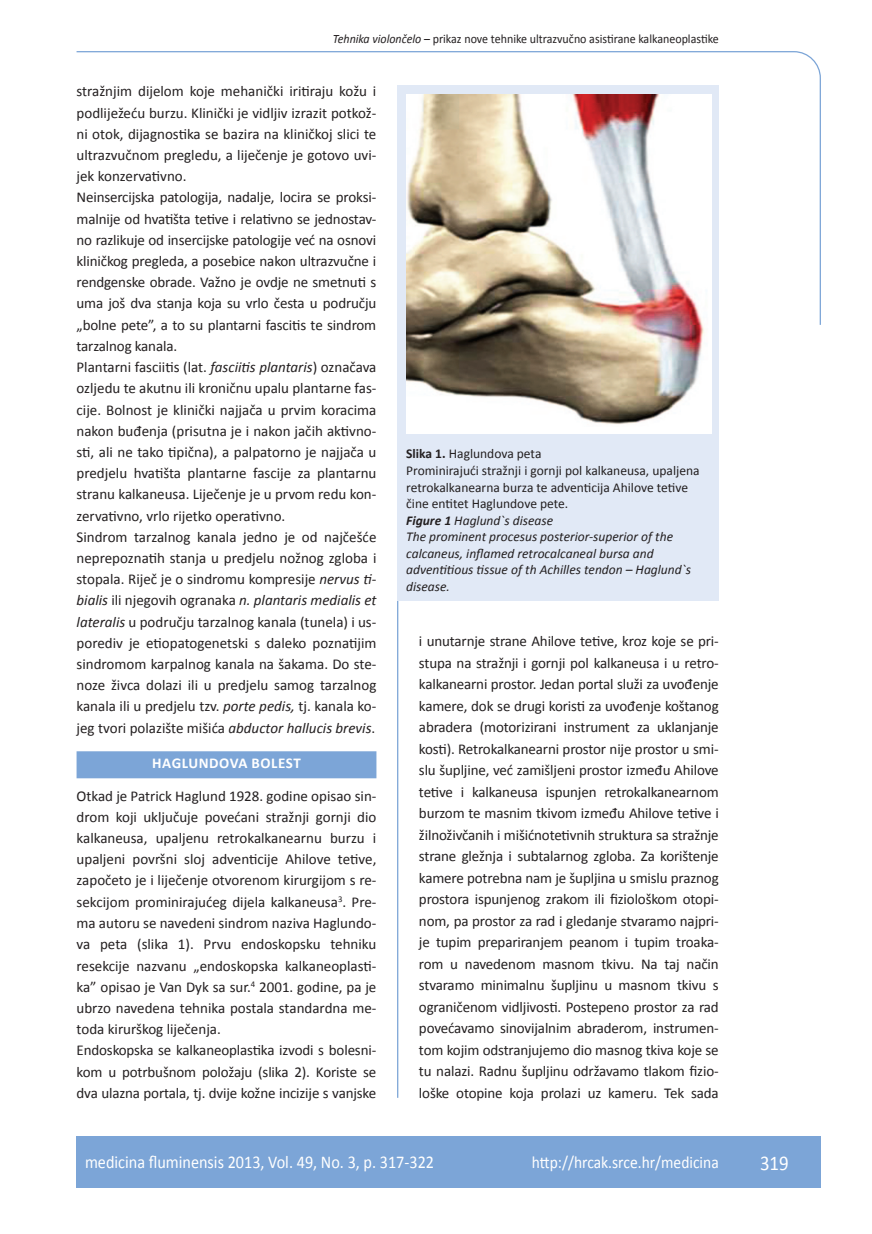
<style>
.page{position:relative;width:872px;height:1234px;background:#fff}
.page>*{position:absolute;margin:0;border:0;box-sizing:border-box;transform-origin:0 0}
.t1{font:21px "Calibri";color:#fff;scale:.9 1}
.t2{font:18px "Calibri";color:#fff;scale:.9 1}
.t3{font:17.25px "Calibri";color:#fff;scale:.9 1}
.t4{font:15px/21.1px "Calibri";color:#231f20}
.t5{font:700 15px "Calibri";letter-spacing:.04em;color:#fff}
.t6{font:italic 13.5px/16.5px "Calibri";color:#231f20}
.t7{font:12.75px "Calibri";color:#231f20;scale:.94 1}
.s1{font-style:italic}
.s2{font-weight:700;font-style:normal}
.s3{font-style:normal}
.s4{font-weight:700}
</style>
<div class="page">
<svg style="left:76px;top:51px;width:745px;height:275px"></svg>
<hr style="left:397px;top:600px;width:1px;height:497px;background:#7ca5d7">
<div style="left:77px;top:1135px;width:744px;height:51px;background:#7ca5d7"></div>
<div style="left:77px;top:751px;width:299px;height:27px;background:#7ca5d7"></div>
<div style="left:398px;top:85px;width:321px;height:515px;background:#e1e9f6"></div>
<div style="left:406px;top:94px;width:305px;height:339px;background:#fff"></div>
<img style="left:406px;top:94px;width:299px;height:331px">
<p class="t7" style="left:333px;top:30px;width:412px"><span class="s1">Tehnika violončelo</span> – prikaz nove tehnike ultrazvučno asistirane kalkaneoplastike</p>
<p class="t4" style="left:77px;top:80px;width:301px">stražnjim dijelom koje mehanički iritiraju kožu i podliježeću burzu. Klinički je vidljiv izrazit potkož&shy;ni otok, dijagnostika se bazira na kliničkoj slici te ultrazvučnom pregledu, a liječenje je gotovo uvi&shy;jek konzervativno.<br>Neinsercijska patologija, nadalje, locira se proksi&shy;malnije od hvatišta tetive i relativno se jednostav&shy;no razlikuje od insercijske patologije već na osnovi kliničkog pregleda, a posebice nakon ultrazvučne i rendgenske obrade. Važno je ovdje ne smetnuti s uma još dva stanja koja su vrlo česta u području „bolne pete”, a to su plantarni fascitis te sindrom tarzalnog kanala.<br>Plantarni fasciitis (lat. <span class="s1">fasciitis plantaris</span>) označava ozljedu te akutnu ili kroničnu upalu plantarne fas&shy;cije. Bolnost je klinički najjača u prvim koracima nakon buđenja (prisutna je i nakon jačih aktivno&shy;sti, ali ne tako tipična), a palpatorno je najjača u predjelu hvatišta plantarne fascije za plantarnu stranu kalkaneusa. Liječenje je u prvom redu kon&shy;zervativno, vrlo rijetko operativno.<br>Sindrom tarzalnog kanala jedno je od najčešće neprepoznatih stanja u predjelu nožnog zgloba i stopala. Riječ je o sindromu kompresije <span class="s1">nervus ti&shy;bialis</span> ili njegovih ogranaka <span class="s1">n. plantaris medialis et lateralis</span> u području tarzalnog kanala (tunela) i us&shy;porediv je etiopatogenetski s daleko poznatijim sindromom karpalnog kanala na šakama. Do ste&shy;noze živca dolazi ili u predjelu samog tarzalnog kanala ili u predjelu tzv. <span class="s1">porte pedis,</span> tj. kanala ko&shy;jeg tvori polazište mišića <span class="s1">abductor hallucis brevis</span>.</p>
<p class="t5" style="left:152px;top:754px;width:150px">HAGLUNDOVA BOLEST</p>
<p class="t4" style="left:77px;top:784px;width:301px">Otkad je Patrick Haglund 1928. godine opisao sin&shy;drom koji uključuje povećani stražnji gornji dio kalkaneusa, upaljenu retrokalkanearnu burzu i upaljeni površni sloj adventicije Ahilove tetive, započeto je i liječenje otvorenom kirurgijom s re&shy;sekcijom prominirajućeg dijela kalkaneusa<sup>3</sup>. Pre&shy;ma autoru se navedeni sindrom naziva Haglundo&shy;va peta (slika 1). Prvu endoskopsku tehniku resekcije nazvanu „endoskopska kalkaneoplasti&shy;ka” opisao je Van Dyk sa sur.<sup>4</sup> 2001. godine, pa je ubrzo navedena tehnika postala standardna me&shy;toda kirurškog liječenja.<br>Endoskopska se kalkaneoplastika izvodi s bolesni&shy;kom u potrbušnom položaju (slika 2). Koriste se dva ulazna portala, tj. dvije kožne incizije s vanjske</p>
<p class="t6" style="left:406px;top:445px;width:295px"><span class="s2">Slika 1.</span> <span class="s3">Haglundova peta<br>Prominirajući stražnji i gornji pol kalkaneusa, upaljena retrokalkanearna burza te adventicija Ahilove tetive čine entitet Haglundove pete.<br></span><span class="s4">Figure 1</span> Haglund`s disease<br>The prominent procesus posterior-superior of the calcaneus, inflamed retrocalcaneal bursa and adventitious tissue of th Achilles tendon – Haglund`s disease.</p>
<p class="t4" style="left:419px;top:629px;width:301px;text-align:justify">i unutarnje strane Ahilove tetive, kroz koje se pri&shy;stupa na stražnji i gornji pol kalkaneusa i u retro&shy;kalkanearni prostor. Jedan portal služi za uvođenje kamere, dok se drugi koristi za uvođenje koštanog abradera (motorizirani instrument za uklanjanje kosti). Retrokalkanearni prostor nije prostor u smi&shy;slu šupljine, već zamišljeni prostor između Ahilove tetive i kalkaneusa ispunjen retrokalkanearnom burzom te masnim tkivom između Ahilove tetive i žilnoživčanih i mišićnotetivnih struktura sa stražnje strane gležnja i subtalarnog zgloba. Za korištenje kamere potrebna nam je šupljina u smislu praznog prostora ispunjenog zrakom ili fiziološkom otopi&shy;nom, pa prostor za rad i gledanje stvaramo najpri&shy;je tupim prepariranjem peanom i tupim troaka&shy;rom u navedenom masnom tkivu. Na taj način stvaramo minimalnu šupljinu u masnom tkivu s ograničenom vidljivosti. Postepeno prostor za rad povećavamo sinovijalnim abraderom, instrumen&shy;tom kojim odstranjujemo dio masnog tkiva koje se tu nalazi. Radnu šupljinu održavamo tlakom fizio&shy;loške otopine koja prolazi uz kameru. Tek sada</p>
<p class="t2" style="left:85px;top:1150px;width:389px">medicina fluminensis 2013, Vol. 49, No. 3, p. 317-322</p>
<p class="t3" style="left:532px;top:1151px;width:209px">http://hrcak.srce.hr/medicina</p>
<h1 class="t1" style="left:760px;top:1149px;width:33px">319</h1>
</div>
